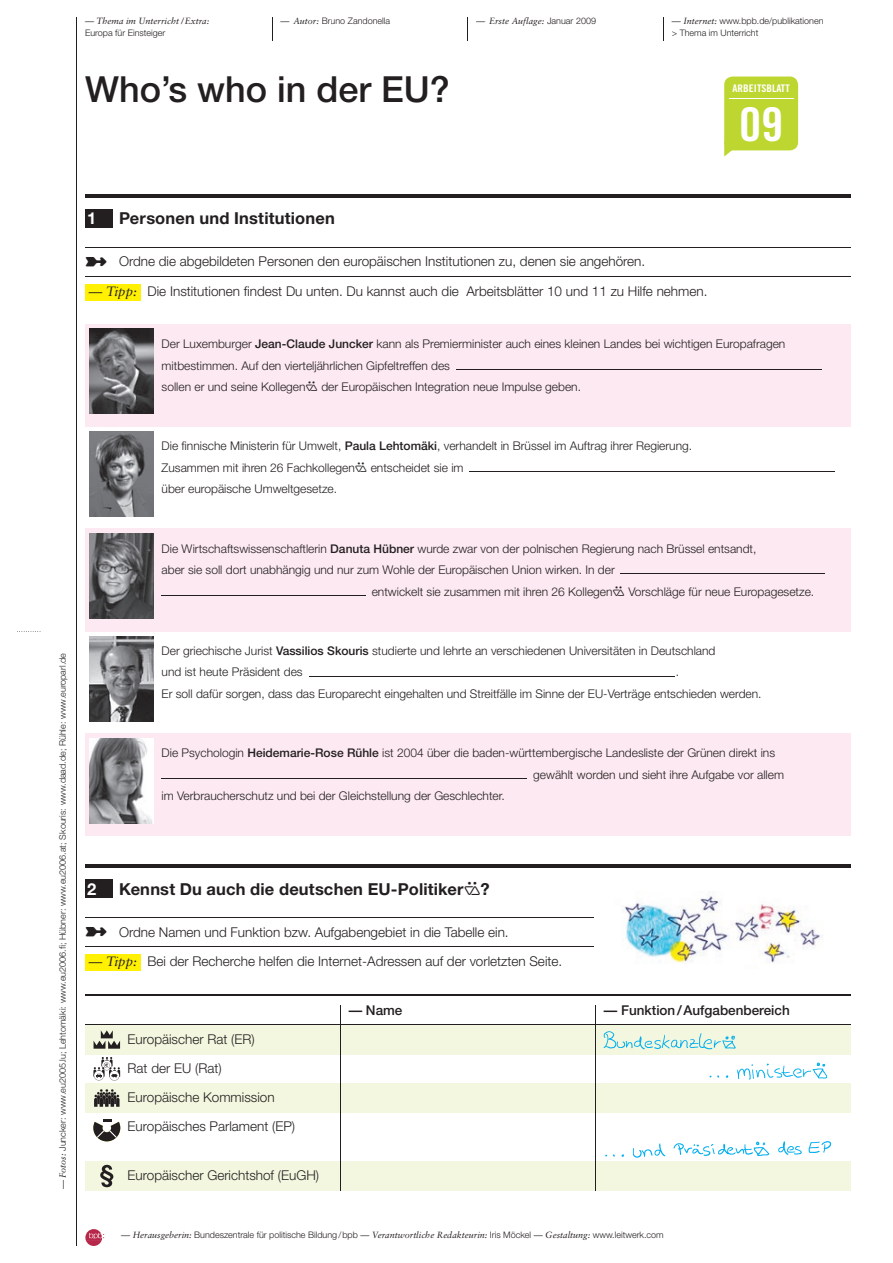
<style>
.page{position:relative;width:893px;height:1263px;background:#fff}
.page>*{position:absolute;margin:0;border:0;box-sizing:border-box;transform-origin:0 0}
.t1{font:46.5px "Trade Gothic Bold Cond Twenty";color:#fff;scale:1.07 1}
.t2{font:500 36px "Helvetica Neue";color:#231f20}
.t3{font:700 16.5px "Helvetica Neue";letter-spacing:.01em;color:#231f20}
.t4{font:700 16.5px "Helvetica Neue";color:#fff}
.t5{font:300 13.5px/29.2px "Helvetica Neue";color:#231f20}
.t6{font:500 13.5px "Helvetica Neue";color:#231f20}
.t7{font:300 12px/21.6px "Helvetica Neue";color:#231f20}
.t8{font:10.5px "Trade Gothic Bold Cond Twenty";color:#fff;scale:1.07 1}
.t9{font:300 9px/12px "Helvetica Neue";color:#231f20}
.t10{font:italic 9px "Sabon";color:#231f20}
.s1{font-family:"Sabon";font-weight:400;font-style:italic}
.s2{font-family:"Helvetica Neue";font-weight:300;font-style:normal}
.s3{font-weight:500}
.s4{font-family:"Iconmw 930";font-weight:400}
</style>
<div class="page">
<svg style="left:17px;top:631px;width:24px;height:1px"></svg>
<hr style="left:76px;top:17px;width:1px;height:1229px;background:#231f20">
<svg style="left:85px;top:1229px;width:19px;height:17px"></svg>
<svg style="left:272px;top:17px;width:1px;height:23px"></svg>
<svg style="left:467px;top:17px;width:1px;height:23px"></svg>
<svg style="left:663px;top:17px;width:1px;height:23px"></svg>
<hr style="left:85px;top:195px;width:765px;height:3px;background:#231f20">
<div style="left:724px;top:77px;width:74px;height:73px;background:#bed630;border-radius:9px"></div>
<svg style="left:724px;top:141px;width:13px;height:16px"></svg>
<hr style="left:729px;top:98px;width:65px;height:1px;background:#fff">
<div style="left:85px;top:210px;width:28px;height:18px;background:#231f20"></div>
<hr style="left:85px;top:247px;width:765px;height:1px;background:#231f20">
<hr style="left:85px;top:276px;width:765px;height:1px;background:#231f20">
<div style="left:85px;top:284px;width:56px;height:17px;background:#fff101"></div>
<div style="left:85px;top:880px;width:28px;height:18px;background:#231f20"></div>
<hr style="left:85px;top:864px;width:765px;height:3px;background:#231f20">
<hr style="left:85px;top:917px;width:765px;height:1px;background:#231f20">
<hr style="left:85px;top:946px;width:765px;height:1px;background:#231f20">
<div style="left:85px;top:954px;width:56px;height:17px;background:#fff101"></div>
<div style="left:85px;top:324px;width:765px;height:39px;background:#fce9f1"></div>
<div style="left:85px;top:346px;width:765px;height:39px;background:#fce9f1"></div>
<div style="left:85px;top:368px;width:765px;height:39px;background:#fce9f1"></div>
<div style="left:85px;top:388px;width:765px;height:39px;background:#fce9f1"></div>
<div style="left:85px;top:529px;width:765px;height:39px;background:#fce9f1"></div>
<div style="left:85px;top:550px;width:765px;height:39px;background:#fce9f1"></div>
<div style="left:85px;top:572px;width:765px;height:39px;background:#fce9f1"></div>
<div style="left:85px;top:592px;width:765px;height:39px;background:#fce9f1"></div>
<div style="left:85px;top:733px;width:765px;height:39px;background:#fce9f1"></div>
<div style="left:85px;top:755px;width:765px;height:39px;background:#fce9f1"></div>
<div style="left:85px;top:776px;width:765px;height:39px;background:#fce9f1"></div>
<div style="left:85px;top:797px;width:765px;height:39px;background:#fce9f1"></div>
<hr style="left:456px;top:369px;width:366px;height:1px;background:#231f20">
<hr style="left:470px;top:471px;width:365px;height:1px;background:#231f20">
<hr style="left:621px;top:574px;width:204px;height:1px;background:#231f20">
<hr style="left:162px;top:595px;width:204px;height:1px;background:#231f20">
<hr style="left:309px;top:676px;width:365px;height:1px;background:#231f20">
<hr style="left:162px;top:778px;width:365px;height:1px;background:#231f20">
<img style="left:89px;top:329px;width:64px;height:85px">
<img style="left:89px;top:431px;width:64px;height:85px">
<img style="left:89px;top:534px;width:64px;height:85px">
<img style="left:89px;top:636px;width:64px;height:85px">
<img style="left:89px;top:738px;width:64px;height:85px">
<svg style="left:93px;top:1119px;width:27px;height:22px"></svg>
<svg style="left:93px;top:1057px;width:27px;height:23px"></svg>
<hr style="left:85px;top:994px;width:765px;height:2px;background:#231f20">
<hr style="left:85px;top:1024px;width:765px;height:1px;background:#231f20">
<div style="left:85px;top:1025px;width:765px;height:29px;background:#f3f7df"></div>
<div style="left:85px;top:1083px;width:765px;height:30px;background:#f3f7df"></div>
<div style="left:85px;top:1161px;width:765px;height:30px;background:#f3f7df"></div>
<hr style="left:340px;top:1005px;width:1px;height:186px;background:#231f20">
<hr style="left:595px;top:1005px;width:1px;height:186px;background:#231f20">
<svg style="left:94px;top:1089px;width:26px;height:18px"></svg>
<svg style="left:100px;top:1165px;width:13px;height:22px"></svg>
<svg style="left:94px;top:1030px;width:26px;height:19px"></svg>
<img style="left:603px;top:1031px;width:133px;height:19px">
<img style="left:709px;top:1062px;width:119px;height:18px">
<img style="left:605px;top:1141px;width:227px;height:17px">
<div style="left:595px;top:889px;width:262px;height:100px;background:#fff"></div>
<img style="left:622px;top:891px;width:200px;height:72px">
<p class="t10" style="left:85px;top:16px;width:126px">— Thema im Unterricht /Extra:</p>
<p class="t9" style="left:85px;top:27px;width:82px">Europa für Einsteiger</p>
<p class="t9" style="left:281px;top:15px;width:111px"><span class="s1">— Autor:</span> Bruno Zandonella</p>
<h2 class="t2" style="left:85px;top:68px;width:366px">Who’s who in der EU?</h2>
<p class="t10" style="left:476px;top:16px;width:121px">— Erste Auflage: <span class="s2">Januar 2009</span></p>
<p class="t9" style="left:672px;top:15px;width:153px"><span class="s1">— Internet:</span> www.bpb.de/publikationen &gt; Thema im Unterricht</p>
<p class="t8" style="left:733px;top:81px;width:55px">ARBEITSBLATT</p>
<h1 class="t1" style="left:739px;top:96px;width:43px">09</h1>
<h3 class="t4" style="left:87px;top:208px;width:11px">1</h3>
<h3 class="t3" style="left:119px;top:208px;width:217px">Personen und Institutionen</h3>
<p class="t5" style="left:85px;top:247px;width:562px">➼ Ordne die abgebildeten Personen den europäischen Institutionen zu, denen sie angehören.</p>
<p class="t5" style="left:89px;top:276px;width:620px"><span class="s1">— Tipp:</span> Die Institutionen findest Du unten. Du kannst auch die Arbeitsblätter 10 und 11 zu Hilfe nehmen.</p>
<p class="t7" style="left:162px;top:333px;width:625px">Der Luxemburger <span class="s3">Jean-Claude Juncker</span> kann als Premierminister auch eines kleinen Landes bei wichtigen Europafragen mitbestimmen. Auf den vierteljährlichen Gipfeltreffen des<br>sollen er und seine Kollegen<span class="s4">2</span> der Europäischen Integration neue Impulse geben.</p>
<p class="t7" style="left:162px;top:435px;width:532px">Die finnische Ministerin für Umwelt, <span class="s3">Paula Lehtomäki</span>, verhandelt in Brüssel im Auftrag ihrer Regierung.<br>Zusammen mit ihren 26 Fachkollegen<span class="s4">2</span> entscheidet sie im<br>über europäische Umweltgesetze.</p>
<p class="t7" style="left:162px;top:537px;width:596px">Die Wirtschaftswissenschaftlerin <span class="s3">Danuta Hübner</span> wurde zwar von der polnischen Regierung nach Brüssel entsandt,</p>
<p class="t7" style="left:162px;top:559px;width:455px">aber sie soll dort unabhängig und nur zum Wohle der Europäischen Union wirken. In der</p>
<p class="t7" style="left:372px;top:580px;width:444px">entwickelt sie zusammen mit ihren 26 Kollegen<span class="s4">2</span> Vorschläge für neue Europagesetze.</p>
<p class="t9" style="left:57px;top:1188px;width:537px;rotate:-90deg"><span class="s1">— Fotos:</span> Juncker: www.eu2005.lu; Lehtomäki: www.eu2006.fi; Hübner: www.eu2006.at; Skouris: www.daad.de; Rühle: www.europarl.de</p>
<p class="t7" style="left:162px;top:639px;width:555px">Der griechische Jurist <span class="s3">Vassilios Skouris</span> studierte und lehrte an verschiedenen Universitäten in Deutschland und ist heute Präsident des</p>
<p class="t7" style="left:162px;top:661px;width:601px;text-indent:514px">.<br>Er soll dafür sorgen, dass das Europarecht eingehalten und Streitfälle im Sinne der EU-Verträge entschieden werden.</p>
<p class="t7" style="left:162px;top:742px;width:615px">Die Psychologin <span class="s3">Heidemarie-Rose Rühle</span> ist 2004 über die baden-württembergische Landesliste der Grünen direkt ins</p>
<p class="t7" style="left:533px;top:763px;width:252px">gewählt worden und sieht ihre Aufgabe vor allem</p>
<p class="t7" style="left:162px;top:785px;width:345px">im Verbraucherschutz und bei der Gleichstellung der Geschlechter.</p>
<h3 class="t4" style="left:87px;top:878px;width:11px">2</h3>
<h3 class="t3" style="left:119px;top:878px;width:372px">Kennst Du auch die deutschen EU-Politiker<span class="s4">2</span>?</h3>
<p class="t5" style="left:85px;top:917px;width:425px">➼ Ordne Namen und Funktion bzw. Aufgabengebiet in die Tabelle ein.</p>
<p class="t5" style="left:89px;top:946px;width:475px"><span class="s1">— Tipp:</span> Bei der Recherche helfen die Internet-Adressen auf der vorletzten Seite.</p>
<p class="t5" style="left:128px;top:1024px;width:169px">Europäischer Rat (ER)<br>Rat der EU (Rat)<br>Europäische Kommission<br>Europäisches Parlament (EP)</p>
<p class="t5" style="left:128px;top:1160px;width:193px">Europäischer Gerichtshof (EuGH)</p>
<p class="t6" style="left:349px;top:1002px;width:55px">— Name</p>
<p class="t6" style="left:604px;top:1002px;width:187px">— Funktion / Aufgabenbereich</p>
<p class="t9" style="left:121px;top:1229px;width:544px"><span class="s1">— Herausgeberin:</span> Bundeszentrale für politische Bildung / bpb <span class="s1">— Verantwortliche Redakteurin:</span> Iris Möckel <span class="s1">— Gestaltung:</span> www.leitwerk.com</p>
</div>
